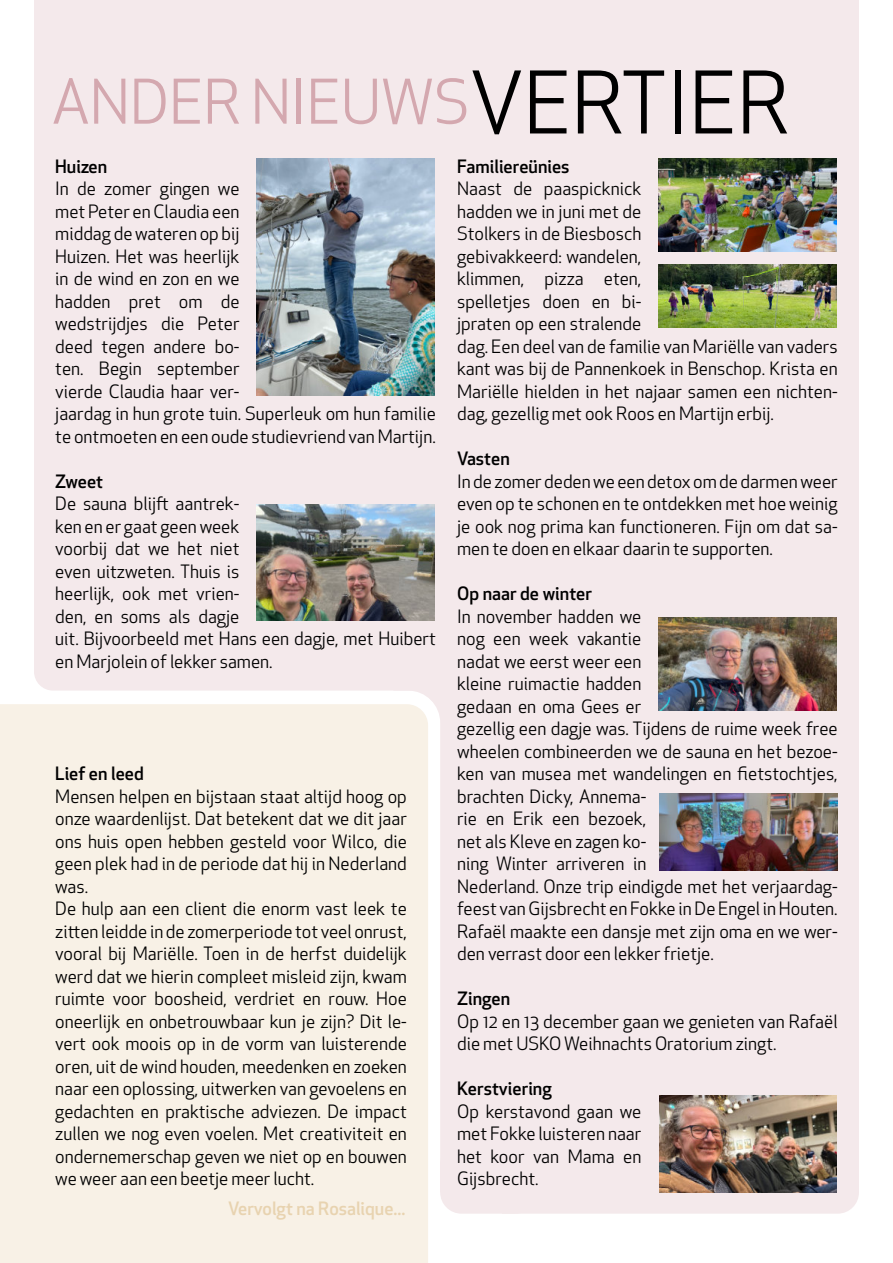
<style>
.page{position:relative;width:893px;height:1263px;background:#fff}
.page>*{position:absolute;margin:0;border:0;box-sizing:border-box;transform-origin:0 0}
.t1{font:84px "Apex New";color:#000}
.t2{font:60px "Apex New";color:#d4a8af}
.t3{font:18px "Apex New";color:#000}
.t4{font:500 18px "Apex New";color:#000}
.t5{font:500 18px "Apex New";color:#e8d3b0}
</style>
<div class="page">
<div style="left:34px;top:0;width:825px;height:1214px;background:#f4e9eb"></div>
<div style="left:7px;top:640px;width:386px;height:132px;background:#fff;border-radius:21px"></div>
<svg style="left:325px;top:690px;width:115px;height:524px"></svg>
<div style="left:34px;top:615px;width:412px;height:75px;background:#f4e9eb;border-radius:19px"></div>
<div style="left:431px;top:1192px;width:71px;height:33px;background:#fff;border-radius:8px"></div>
<div style="left:440px;top:1143px;width:97px;height:71px;background:#f4e9eb;border-radius:21px"></div>
<div style="left:0;top:704px;width:428px;height:559px;background:#f8f1e6"></div>
<img style="left:658px;top:617px;width:179px;height:93px">
<img style="left:659px;top:1095px;width:178px;height:97px">
<img style="left:658px;top:158px;width:179px;height:93px">
<img style="left:658px;top:264px;width:179px;height:64px">
<img style="left:256px;top:504px;width:179px;height:116px">
<img style="left:256px;top:159px;width:179px;height:236px">
<img style="left:659px;top:793px;width:179px;height:77px">
<p class="t2" style="left:52px;top:79px;width:419px">ANDER NIEUWS</p>
<p class="t1" style="left:470px;top:70px;width:321px">VERTIER</p>
<p class="t4" style="left:55px;top:159px;width:53px">Huizen</p>
<p class="t3" style="left:55px;top:182px;width:186px">In de zomer gingen we</p>
<p class="t3" style="left:55px;top:204px;width:186px">met Peter en Claudia een</p>
<p class="t3" style="left:55px;top:226px;width:186px">middag de wateren op bij</p>
<p class="t3" style="left:55px;top:249px;width:186px">Huizen. Het was heerlijk</p>
<p class="t3" style="left:55px;top:272px;width:186px">in de wind en zon en we</p>
<p class="t3" style="left:55px;top:294px;width:186px">hadden pret om de</p>
<p class="t3" style="left:55px;top:316px;width:186px">wedstrijdjes die Peter</p>
<p class="t3" style="left:55px;top:339px;width:186px">deed tegen andere bo-</p>
<p class="t3" style="left:55px;top:362px;width:186px">ten. Begin september</p>
<p class="t3" style="left:55px;top:384px;width:186px">vierde Claudia haar ver-</p>
<p class="t3" style="left:55px;top:406px;width:382px">jaardag in hun grote tuin. Superleuk om hun familie</p>
<p class="t3" style="left:55px;top:429px;width:382px">te ontmoeten en een oude studievriend van Martijn.</p>
<p class="t4" style="left:55px;top:474px;width:49px">Zweet</p>
<p class="t3" style="left:55px;top:496px;width:186px">De sauna blijft aantrek-</p>
<p class="t3" style="left:55px;top:519px;width:186px">ken en er gaat geen week</p>
<p class="t3" style="left:55px;top:542px;width:186px">voorbij dat we het niet</p>
<p class="t3" style="left:55px;top:564px;width:186px">even uitzweten. Thuis is</p>
<p class="t3" style="left:55px;top:586px;width:186px">heerlijk, ook met vrien-</p>
<p class="t3" style="left:55px;top:609px;width:186px">den, en soms als dagje</p>
<p class="t3" style="left:55px;top:632px;width:382px">uit. Bijvoorbeeld met Hans een dagje, met Huibert</p>
<p class="t3" style="left:55px;top:654px;width:219px">en Marjolein of lekker samen.</p>
<p class="t4" style="left:55px;top:766px;width:90px">Lief en leed</p>
<p class="t3" style="left:55px;top:789px;width:353px">Mensen helpen en bijstaan staat altijd hoog op</p>
<p class="t3" style="left:55px;top:812px;width:353px">onze waardenlijst. Dat betekent dat we dit jaar</p>
<p class="t3" style="left:55px;top:834px;width:353px">ons huis open hebben gesteld voor Wilco, die</p>
<p class="t3" style="left:55px;top:856px;width:353px">geen plek had in de periode dat hij in Nederland</p>
<p class="t3" style="left:55px;top:879px;width:34px">was.</p>
<p class="t3" style="left:55px;top:902px;width:353px">De hulp aan een client die enorm vast leek te</p>
<p class="t3" style="left:55px;top:924px;width:353px">zitten leidde in de zomerperiode tot veel onrust,</p>
<p class="t3" style="left:55px;top:947px;width:353px">vooral bij Mariëlle. Toen in de herfst duidelijk</p>
<p class="t3" style="left:55px;top:969px;width:353px">werd dat we hierin compleet misleid zijn, kwam</p>
<p class="t3" style="left:55px;top:992px;width:353px">ruimte voor boosheid, verdriet en rouw. Hoe</p>
<p class="t3" style="left:55px;top:1014px;width:353px">oneerlijk en onbetrouwbaar kun je zijn? Dit le-</p>
<p class="t3" style="left:55px;top:1037px;width:353px">vert ook moois op in de vorm van luisterende</p>
<p class="t3" style="left:55px;top:1059px;width:353px">oren, uit de wind houden, meedenken en zoeken</p>
<p class="t3" style="left:55px;top:1082px;width:353px">naar een oplossing, uitwerken van gevoelens en</p>
<p class="t3" style="left:55px;top:1104px;width:353px">gedachten en praktische adviezen. De impact</p>
<p class="t3" style="left:55px;top:1127px;width:353px">zullen we nog even voelen. Met creativiteit en</p>
<p class="t3" style="left:55px;top:1149px;width:353px">ondernemerschap geven we niet op en bouwen</p>
<p class="t3" style="left:55px;top:1172px;width:260px">we weer aan een beetje meer lucht.</p>
<p class="t5" style="left:228px;top:1202px;width:179px">Vervolgt na Rosalique...</p>
<p class="t4" style="left:457px;top:159px;width:114px">Familiereünies</p>
<p class="t3" style="left:457px;top:182px;width:186px">Naast de paaspicknick</p>
<p class="t3" style="left:457px;top:204px;width:186px">hadden we in juni met de</p>
<p class="t3" style="left:457px;top:226px;width:186px">Stolkers in de Biesbosch</p>
<p class="t3" style="left:457px;top:249px;width:186px">gebivakkeerd: wandelen,</p>
<p class="t3" style="left:457px;top:272px;width:186px">klimmen, pizza eten,</p>
<p class="t3" style="left:457px;top:294px;width:186px">spelletjes doen en bi-</p>
<p class="t3" style="left:457px;top:316px;width:186px">jpraten op een stralende</p>
<p class="t3" style="left:457px;top:339px;width:382px">dag. Een deel van de familie van Mariëlle van vaders</p>
<p class="t3" style="left:457px;top:362px;width:382px">kant was bij de Pannenkoek in Benschop. Krista en</p>
<p class="t3" style="left:457px;top:384px;width:382px">Mariëlle hielden in het najaar samen een nichten-</p>
<p class="t3" style="left:457px;top:406px;width:318px">dag, gezellig met ook Roos en Martijn erbij.</p>
<p class="t4" style="left:457px;top:452px;width:54px">Vasten</p>
<p class="t3" style="left:457px;top:474px;width:382px">In de zomer deden we een detox om de darmen weer</p>
<p class="t3" style="left:457px;top:496px;width:382px">even op te schonen en te ontdekken met hoe weinig</p>
<p class="t3" style="left:457px;top:519px;width:382px">je ook nog prima kan functioneren. Fijn om dat sa-</p>
<p class="t3" style="left:457px;top:542px;width:317px">men te doen en elkaar daarin te supporten.</p>
<p class="t4" style="left:457px;top:586px;width:136px">Op naar de winter</p>
<p class="t3" style="left:457px;top:609px;width:186px">In november hadden we</p>
<p class="t3" style="left:457px;top:632px;width:186px">nog een week vakantie</p>
<p class="t3" style="left:457px;top:654px;width:186px">nadat we eerst weer een</p>
<p class="t3" style="left:457px;top:676px;width:186px">kleine ruimactie hadden</p>
<p class="t3" style="left:457px;top:699px;width:186px">gedaan en oma Gees er</p>
<p class="t3" style="left:457px;top:722px;width:382px">gezellig een dagje was. Tijdens de ruime week free</p>
<p class="t3" style="left:457px;top:744px;width:382px">wheelen combineerden we de sauna en het bezoe-</p>
<p class="t3" style="left:457px;top:766px;width:382px">ken van musea met wandelingen en fietstochtjes,</p>
<p class="t3" style="left:457px;top:789px;width:191px">brachten Dicky, Annema-</p>
<p class="t3" style="left:457px;top:812px;width:191px">rie en Erik een bezoek,</p>
<p class="t3" style="left:457px;top:834px;width:191px">net als Kleve en zagen ko-</p>
<p class="t3" style="left:457px;top:856px;width:191px">ning Winter arriveren in</p>
<p class="t3" style="left:457px;top:879px;width:382px">Nederland. Onze trip eindigde met het verjaardag-</p>
<p class="t3" style="left:457px;top:902px;width:382px">feest van Gijsbrecht en Fokke in De Engel in Houten.</p>
<p class="t3" style="left:457px;top:924px;width:382px">Rafaël maakte een dansje met zijn oma en we wer-</p>
<p class="t3" style="left:457px;top:947px;width:258px">den verrast door een lekker frietje.</p>
<p class="t4" style="left:457px;top:992px;width:55px">Zingen</p>
<p class="t3" style="left:457px;top:1014px;width:382px">Op 12 en 13 december gaan we genieten van Rafaël</p>
<p class="t3" style="left:457px;top:1037px;width:321px">die met USKO Weihnachts Oratorium zingt.</p>
<p class="t4" style="left:457px;top:1082px;width:96px">Kerstviering</p>
<p class="t3" style="left:457px;top:1104px;width:186px">Op kerstavond gaan we</p>
<p class="t3" style="left:457px;top:1127px;width:186px">met Fokke luisteren naar</p>
<p class="t3" style="left:457px;top:1149px;width:186px">het koor van Mama en</p>
<p class="t3" style="left:457px;top:1172px;width:83px">Gijsbrecht.</p>
</div>
